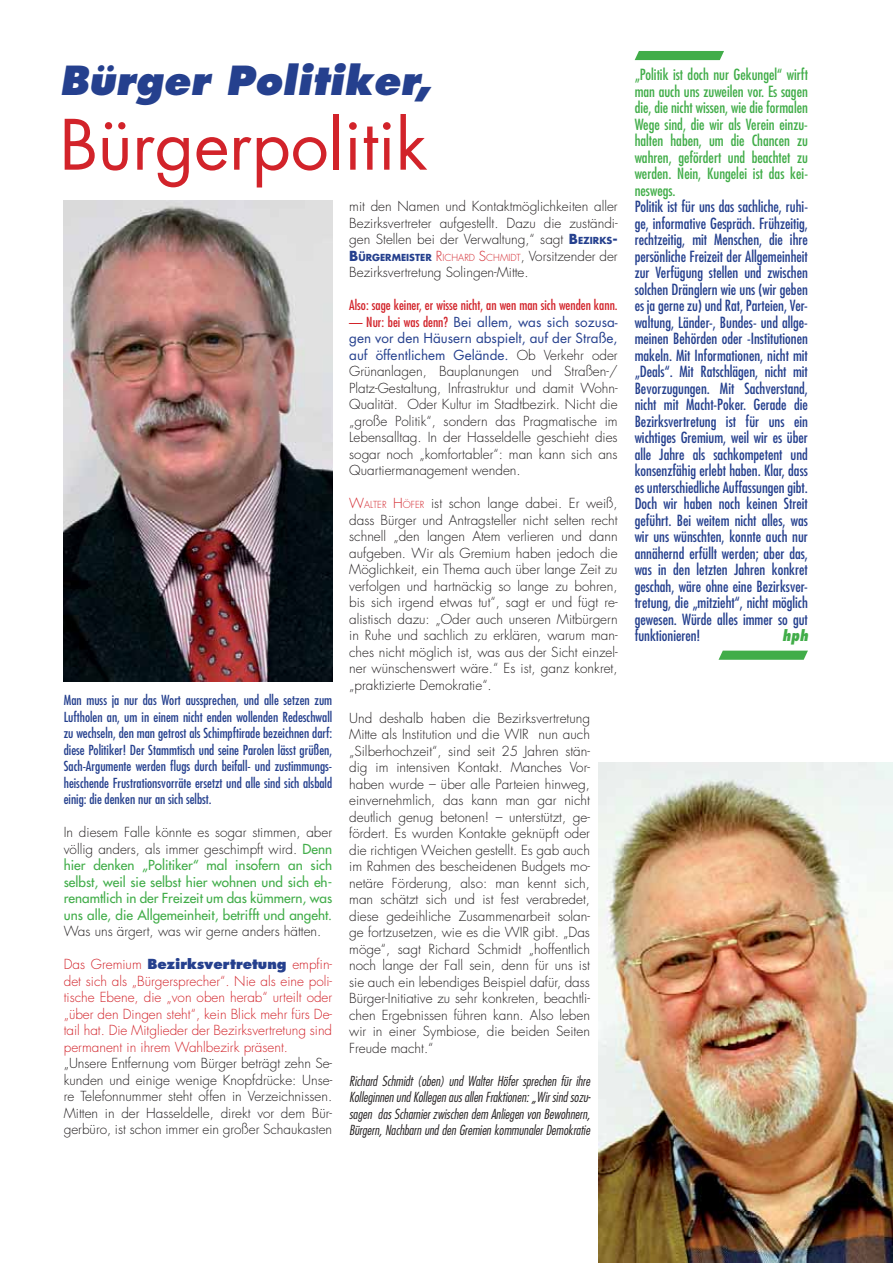
<style>
.page{position:relative;width:893px;height:1263px;background:#fff}
.page>*{position:absolute;margin:0;border:0;box-sizing:border-box;transform-origin:0 0}
.t1{font:67.5px "Futura";color:#d2232a}
.t2{font:italic 800 39px "Futura";color:#25408e}
.t3{font:condensed 15px/16.5px "Futura";color:#25408e;text-align:justify}
.t4{font:condensed 15px/16.5px "Futura";color:#41ad49;text-align:justify}
.t5{font:italic 800 condensed 15px "Futura";color:#41ad49}
.t6{font:300 13.5px/16.5px "Futura";color:#231f20;text-align:justify}
.t7{font:condensed 13.5px/16.5px "Futura";color:#25408e;text-align:justify}
.t8{font:13.5px/16.5px "Futura";color:#41ad49;text-align:justify}
.t9{font:300 13.5px/16.5px "Futura";color:#d2232a;text-align:justify}
.t10{font:italic 300 condensed 13.5px/16.5px "Futura";color:#231f20;text-align:justify}
.t11{font:condensed 13.5px "Futura";color:#d2232a}
.s1{font-weight:300;color:#231f20}
.s2{font-weight:800;color:#25408e}
.s3{font-weight:700;color:#25408e}
.s4{font-weight:700;font-size:9.45px;color:#25408e}
.s5{color:#d2232a}
.s6{font-size:9.45px;color:#d2232a}
.s7{font-weight:400;font-stretch:condensed;color:#d2232a}
.s8{font-weight:400;color:#25408e}
</style>
<div class="page">
<img style="left:64px;top:201px;width:268px;height:480px">
<img style="left:598px;top:762px;width:295px;height:501px">
<svg style="left:635px;top:51px;width:89px;height:9px"></svg>
<svg style="left:718px;top:651px;width:90px;height:9px"></svg>
<h2 class="t2" style="left:60px;top:63px;width:374px">Bürger Politiker,</h2>
<h1 class="t1" style="left:60px;top:114px;width:369px">Bürgerpolitik</h1>
<p class="t7" style="left:64px;top:693px;width:270px">Man muss ja nur das Wort aussprechen, und alle setzen zum Luftholen an, um in einem nicht enden wollenden Redeschwall zu wechseln, den man getrost als Schimpftirade bezeichnen darf: diese Politiker! Der Stammtisch und seine Parolen lässt grüßen, Sach-Argumente werden flugs durch beifall- und zustimmungs&shy;heischende Frustrationsvorräte ersetzt und alle sind sich alsbald einig: die denken nur an sich selbst.</p>
<p class="t8" style="left:64px;top:825px;width:270px"><span class="s1">In diesem Falle könnte es sogar stimmen, aber völlig anders, als immer geschimpft wird.</span> Denn hier denken „Politiker“ mal insofern an sich selbst, weil sie selbst hier wohnen und sich eh&shy;renamtlich in der Freizeit um das kümmern, was uns alle, die Allgemeinheit, betrifft und angeht.</p>
<p class="t6" style="left:64px;top:924px;width:259px">Was uns ärgert, was wir gerne anders hätten.</p>
<p class="t9" style="left:64px;top:957px;width:270px">Das Gremium <span class="s2">Bezirksvertretung</span> empfin&shy;det sich als „Bürgersprecher“. Nie als eine poli&shy;tische Ebene, die „von oben herab“ urteilt oder „über den Dingen steht“, kein Blick mehr fürs De&shy;tail hat. Die Mitglieder der Bezirksvertretung sind permanent in ihrem Wahlbezirk präsent.</p>
<p class="t6" style="left:64px;top:1056px;width:270px">„Unsere Entfernung vom Bürger beträgt zehn Se&shy;kunden und einige wenige Knopfdrücke: Unse&shy;re Telefonnummer steht offen in Verzeichnissen.<br>Mitten in der Hasseldelle, direkt vor dem Bür&shy;gerbüro, ist schon immer ein großer Schaukasten</p>
<p class="t6" style="left:349px;top:199px;width:270px">mit den Namen und Kontaktmöglichkeiten aller Bezirksvertreter aufgestellt. Dazu die zuständi&shy;gen Stellen bei der Verwaltung,“ sagt <span class="s3">B</span><span class="s4">EZIRKS</span><span class="s3">-B</span><span class="s4">ÜRGERMEISTER</span> <span class="s5">R</span><span class="s6">ICHARD</span> <span class="s5">S</span><span class="s6">CHMIDT</span>, Vorsitzender der Bezirksvertretung Solingen-Mitte.</p>
<p class="t11" style="left:349px;top:299px;width:270px">Also: sage keiner, er wisse nicht, an wen man sich wenden kann.</p>
<p class="t6" style="left:349px;top:315px;width:270px"><span class="s7">— Nur: bei was denn?</span> <span class="s8">Bei allem, was sich sozusa&shy;gen vor den Häusern abspielt, auf der Straße, auf öffentlichem Gelände.</span> Ob Verkehr oder Grünanlagen, Bauplanungen und Straßen-/ Platz-Gestaltung, Infrastruktur und damit Wohn-Qualität. Oder Kultur im Stadtbezirk. Nicht die „große Politik“, sondern das Pragmatische im Lebensalltag. In der Hasseldelle geschieht dies sogar noch „komfortabler“: man kann sich ans Quartiermanagement wenden.</p>
<p class="t6" style="left:349px;top:496px;width:270px"><span class="s5">W</span><span class="s6">ALTER</span> <span class="s5">H</span><span class="s6">ÖFER</span> ist schon lange dabei. Er weiß, dass Bürger und Antragsteller nicht selten recht schnell „den langen Atem verlieren und dann aufgeben. Wir als Gremium haben jedoch die Möglichkeit, ein Thema auch über lange Zeit zu verfolgen und hartnäckig so lange zu bohren, bis sich irgend etwas tut“, sagt er und fügt re&shy;alistisch dazu: „Oder auch unseren Mitbürgern in Ruhe und sachlich zu erklären, warum man&shy;ches nicht möglich ist, was aus der Sicht einzel&shy;ner wünschenswert wäre.“ Es ist, ganz konkret, „praktizierte Demokratie“.</p>
<p class="t6" style="left:349px;top:711px;width:242px">Und deshalb haben die Bezirksvertretung Mitte als Institution und die WIR nun auch „Silberhochzeit“, sind seit 25 Jahren stän&shy;dig im intensiven Kontakt. Manches Vor&shy;haben wurde – über alle Parteien hinweg, einvernehmlich, das kann man gar nicht deutlich genug betonen! – unterstützt, ge&shy;fördert. Es wurden Kontakte geknüpft oder die richtigen Weichen gestellt. Es gab auch im Rahmen des bescheidenen Budgets mo&shy;netäre Förderung, also: man kennt sich, man schätzt sich und ist fest verabredet, diese gedeihliche Zusammenarbeit solan&shy;ge fortzusetzen, wie es die WIR gibt. „Das möge“, sagt Richard Schmidt „hoffentlich noch lange der Fall sein, denn für uns ist sie auch ein lebendiges Beispiel dafür, dass Bürger-Initiative zu sehr konkreten, beachtli&shy;chen Ergebnissen führen kann. Also leben wir in einer Symbiose, die beiden Seiten Freude macht.“</p>
<p class="t10" style="left:349px;top:1073px;width:243px">Richard Schmidt (oben) und Walter Höfer sprechen für ihre Kolleginnen und Kollegen aus allen Fraktionen: „Wir sind sozu&shy;sagen das Scharnier zwischen dem Anliegen von Bewohnern, Bürgern, Nachbarn und den Gremien kommunaler Demokratie</p>
<p class="t4" style="left:635px;top:68px;width:175px">„Politik ist doch nur Gekungel“ wirft man auch uns zuweilen vor. Es sagen die, die nicht wissen, wie die formalen Wege sind, die wir als Verein einzu&shy;halten haben, um die Chancen zu wahren, gefördert und beachtet zu werden. Nein, Kungelei ist das kei&shy;neswegs.</p>
<p class="t3" style="left:635px;top:200px;width:175px">Politik ist für uns das sachliche, ruhi&shy;ge, informative Gespräch. Frühzeitig, rechtzeitig, mit Menschen, die ihre persönliche Freizeit der Allgemeinheit zur Verfügung stellen und zwischen solchen Dränglern wie uns (wir geben es ja gerne zu) und Rat, Parteien, Ver&shy;waltung, Länder-, Bundes- und allge&shy;meinen Behörden oder -Institutionen makeln. Mit Informationen, nicht mit „Deals“. Mit Ratschlägen, nicht mit Bevorzugungen. Mit Sachverstand, nicht mit Macht-Poker. Gerade die Bezirksvertretung ist für uns ein wichtiges Gremium, weil wir es über alle Jahre als sachkompetent und konsenzfähig erlebt haben. Klar, dass es unterschiedliche Auffassungen gibt.<br>Doch wir haben noch keinen Streit geführt. Bei weitem nicht alles, was wir uns wünschten, konnte auch nur annähernd erfüllt werden; aber das, was in den letzten Jahren konkret geschah, wäre ohne eine Bezirksver&shy;tretung, die „mitzieht“, nicht möglich gewesen. Würde alles immer so gut funktionieren!</p>
<p class="t5" style="left:782px;top:629px;width:27px">hph</p>
</div>
